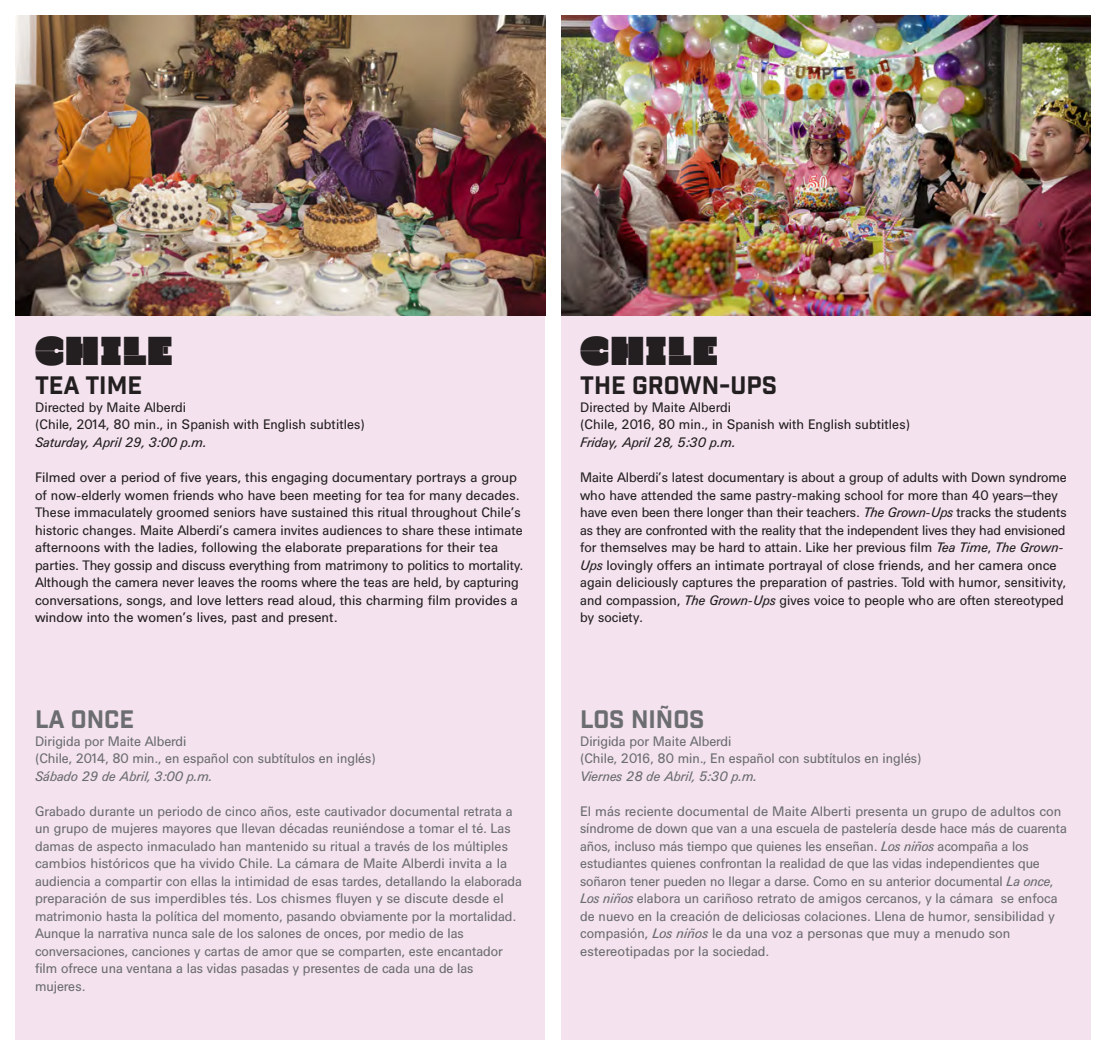
<style>
.page{position:relative;width:1106px;height:1056px;background:#fff}
.page>*{position:absolute;margin:0;border:0;box-sizing:border-box;transform-origin:0 0}
.t1{font:40.25px "Grim Stencil";letter-spacing:.05em;color:#231f20}
.t2{font:24.5px "Industry Inc Base";color:#231f20}
.t3{font:24.5px "Industry Inc Base";color:#6c6d70}
.t4{font:15.75px/17.5px "Univers Houston";letter-spacing:-.005em;color:#6c6d70}
.t5{font:15.75px/17.5px "Univers Houston";color:#231f20}
.t6{font:italic 15.75px "Univers Houston";letter-spacing:-.005em;color:#6c6d70}
.t7{font:italic 15.75px "Univers Houston";letter-spacing:-.005em;color:#231f20}
.s1{font-style:italic}
</style>
<div class="page">
<div style="left:16px;top:16px;width:529px;height:1024px;background:#f4e3ee"></div>
<div style="left:561px;top:16px;width:529px;height:1024px;background:#f4e3ee"></div>
<img style="left:16px;top:16px;width:529px;height:299px">
<img style="left:561px;top:16px;width:529px;height:299px">
<h1 class="t1" style="left:35px;top:336px;width:139px">Chile</h1>
<h2 class="t2" style="left:35px;top:376px;width:109px">TEA TIME</h2>
<p class="t5" style="left:35px;top:397px;width:331px">Directed by Maite Alberdi<br>(Chile, 2014, 80 min., in Spanish with English subtitles)</p>
<p class="t7" style="left:35px;top:433px;width:173px">Saturday, April 29, 3:00 p.m.</p>
<p class="t5" style="left:35px;top:467px;width:489px">Filmed over a period of five years, this engaging documentary portrays a group of now-elderly women friends who have been meeting for tea for many decades.<br>These immaculately groomed seniors have sustained this ritual throughout Chile’s historic changes. Maite Alberdi’s camera invites audiences to share these intimate afternoons with the ladies, following the elaborate preparations for their tea parties. They gossip and discuss everything from matrimony to politics to mortality.<br>Although the camera never leaves the rooms where the teas are held, by capturing conversations, songs, and love letters read aloud, this charming film provides a window into the women’s lives, past and present.</p>
<h2 class="t3" style="left:35px;top:709px;width:101px">LA ONCE</h2>
<p class="t4" style="left:35px;top:731px;width:342px">Dirigida por Maite Alberdi<br>(Chile, 2014, 80 min., en español con subtítulos en inglés)</p>
<p class="t6" style="left:35px;top:766px;width:179px">Sábado 29 de Abril, 3:00 p.m.</p>
<p class="t4" style="left:35px;top:801px;width:489px">Grabado durante un periodo de cinco años, este cautivador documental retrata a un grupo de mujeres mayores que llevan décadas reuniéndose a tomar el té. Las damas de aspecto inmaculado han mantenido su ritual a través de los múltiples cambios históricos que ha vivido Chile. La cámara de Maite Alberdi invita a la audiencia a compartir con ellas la intimidad de esas tardes, detallando la elaborada preparación de sus imperdibles tés. Los chismes fluyen y se discute desde el matrimonio hasta la política del momento, pasando obviamente por la mortalidad.<br>Aunque la narrativa nunca sale de los salones de onces, por medio de las conversaciones, canciones y cartas de amor que se comparten, este encantador film ofrece una ventana a las vidas pasadas y presentes de cada una de las mujeres.</p>
<h1 class="t1" style="left:580px;top:336px;width:139px">Chile</h1>
<h2 class="t2" style="left:580px;top:376px;width:198px">THE GROWN-UPS</h2>
<p class="t5" style="left:580px;top:397px;width:331px">Directed by Maite Alberdi<br>(Chile, 2016, 80 min., in Spanish with English subtitles)</p>
<p class="t7" style="left:580px;top:433px;width:157px">Friday, April 28, 5:30 p.m.</p>
<p class="t5" style="left:580px;top:467px;width:488px">Maite Alberdi’s latest documentary is about a group of adults with Down syndrome who have attended the same pastry-making school for more than 40 years—they have even been there longer than their teachers. <span class="s1">The Grown-Ups</span> tracks the students as they are confronted with the reality that the independent lives they had envisioned for themselves may be hard to attain. Like her previous film <span class="s1">Tea Time</span>, <span class="s1">The Grown-Ups</span> lovingly offers an intimate portrayal of close friends, and her camera once again deliciously captures the preparation of pastries. Told with humor, sensitivity, and compassion, <span class="s1">The Grown-Ups</span> gives voice to people who are often stereotyped by society.</p>
<h2 class="t3" style="left:580px;top:709px;width:126px">LOS NIÑOS</h2>
<p class="t4" style="left:580px;top:731px;width:343px">Dirigida por Maite Alberdi<br>(Chile, 2016, 80 min., En español con subtítulos en inglés)</p>
<p class="t6" style="left:580px;top:766px;width:178px">Viernes 28 de Abril, 5:30 p.m.</p>
<p class="t4" style="left:580px;top:801px;width:488px">El más reciente documental de Maite Alberti presenta un grupo de adultos con síndrome de down que van a una escuela de pastelería desde hace más de cuarenta años, incluso más tiempo que quienes les enseñan. <span class="s1">Los niños</span> acompaña a los estudiantes quienes confrontan la realidad de que las vidas independientes que soñaron tener pueden no llegar a darse. Como en su anterior documental <span class="s1">La once</span>, <span class="s1">Los niños</span> elabora un cariñoso retrato de amigos cercanos, y la cámara se enfoca de nuevo en la creación de deliciosas colaciones. Llena de humor, sensibilidad y compasión, <span class="s1">Los niños</span> le da una voz a personas que muy a menudo son estereotipadas por la sociedad.</p>
</div>
